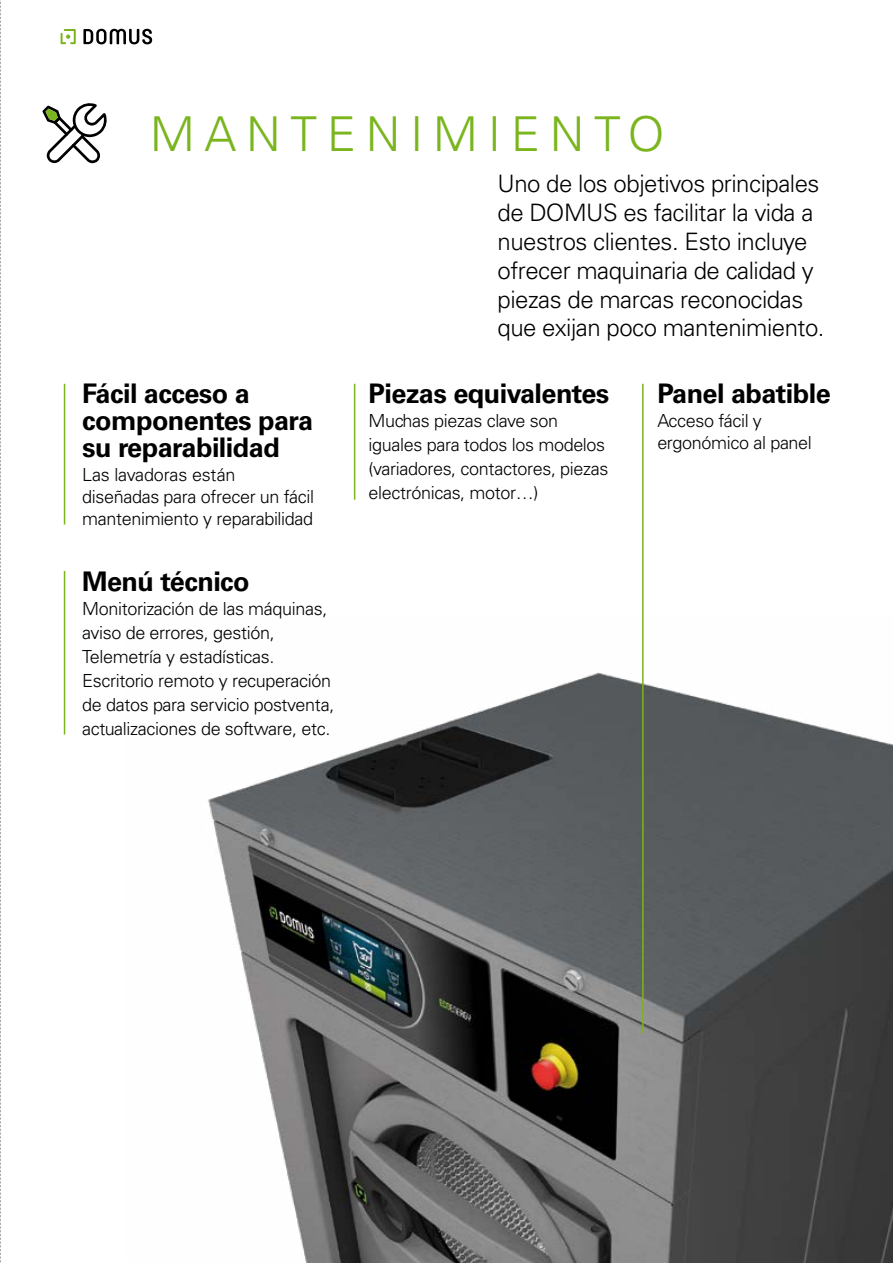
<style>
.page{position:relative;width:893px;height:1263px;background:#fff}
.page>*{position:absolute;margin:0;border:0;box-sizing:border-box;transform-origin:0 0}
.t1{font:300 48px "Univers LT Std";letter-spacing:.2em;color:#7ab51d}
.t2{font:700 27px/27px "Univers LT Std";letter-spacing:-.02em;color:#000}
.t3{font:300 24px/28.8px "Univers LT Std";letter-spacing:-.02em;color:#000}
.t4{font:300 18px/24px "Univers LT Std";letter-spacing:-.02em;color:#000}
.t5{font:300 10.5px "Univers LT Std";color:#000}
</style>
<div class="page">
<img style="left:208px;top:672px;width:685px;height:591px">
<svg style="left:42px;top:103px;width:65px;height:60px"></svg>
<hr style="left:64px;top:571px;width:1px;height:163px;background:#7ab51d">
<hr style="left:354px;top:384px;width:1px;height:116px;background:#7ab51d">
<hr style="left:64px;top:384px;width:1px;height:140px;background:#7ab51d">
<hr style="left:642px;top:384px;width:2px;height:649px;background:#7ab51d">
<svg style="left:83px;top:29px;width:69px;height:15px"></svg>
<svg style="left:61px;top:29px;width:15px;height:15px"></svg>
<svg style="left:0;top:0;width:1px;height:1263px"></svg>
<h1 class="t1" style="left:150px;top:105px;width:517px">MANTENIMIENTO</h1>
<h2 class="t2" style="left:82px;top:381px;width:232px">Fácil acceso a componentes para su reparabilidad</h2>
<p class="t4" style="left:82px;top:464px;width:233px;line-height:21.6px">Las lavadoras están diseñadas para ofrecer un fácil mantenimiento y reparabilidad</p>
<h2 class="t2" style="left:82px;top:568px;width:169px">Menú técnico</h2>
<p class="t4" style="left:82px;top:596px;width:254px">Monitorización de las máquinas, aviso de errores, gestión,<br>Telemetría y estadísticas.<br>Escritorio remoto y recuperación de datos para servicio postventa, actualizaciones de software, etc.</p>
<h3 class="t3" style="left:497px;top:170px;width:329px">Uno de los objetivos principales de DOMUS es facilitar la vida a nuestros clientes. Esto incluye ofrecer maquinaria de calidad y piezas de marcas reconocidas que exijan poco mantenimiento.</h3>
<h2 class="t2" style="left:369px;top:381px;width:242px">Piezas equivalentes</h2>
<p class="t4" style="left:369px;top:409px;width:241px">Muchas piezas clave son iguales para todos los modelos (variadores, contactores, piezas electrónicas, motor…)</p>
<h2 class="t2" style="left:657px;top:381px;width:175px">Panel abatible</h2>
<p class="t4" style="left:657px;top:410px;width:156px;line-height:21.6px">Acceso fácil y ergonómico al panel</p>
<p class="t5" style="left:430px;top:1227px;width:12px">19</p>
</div>
